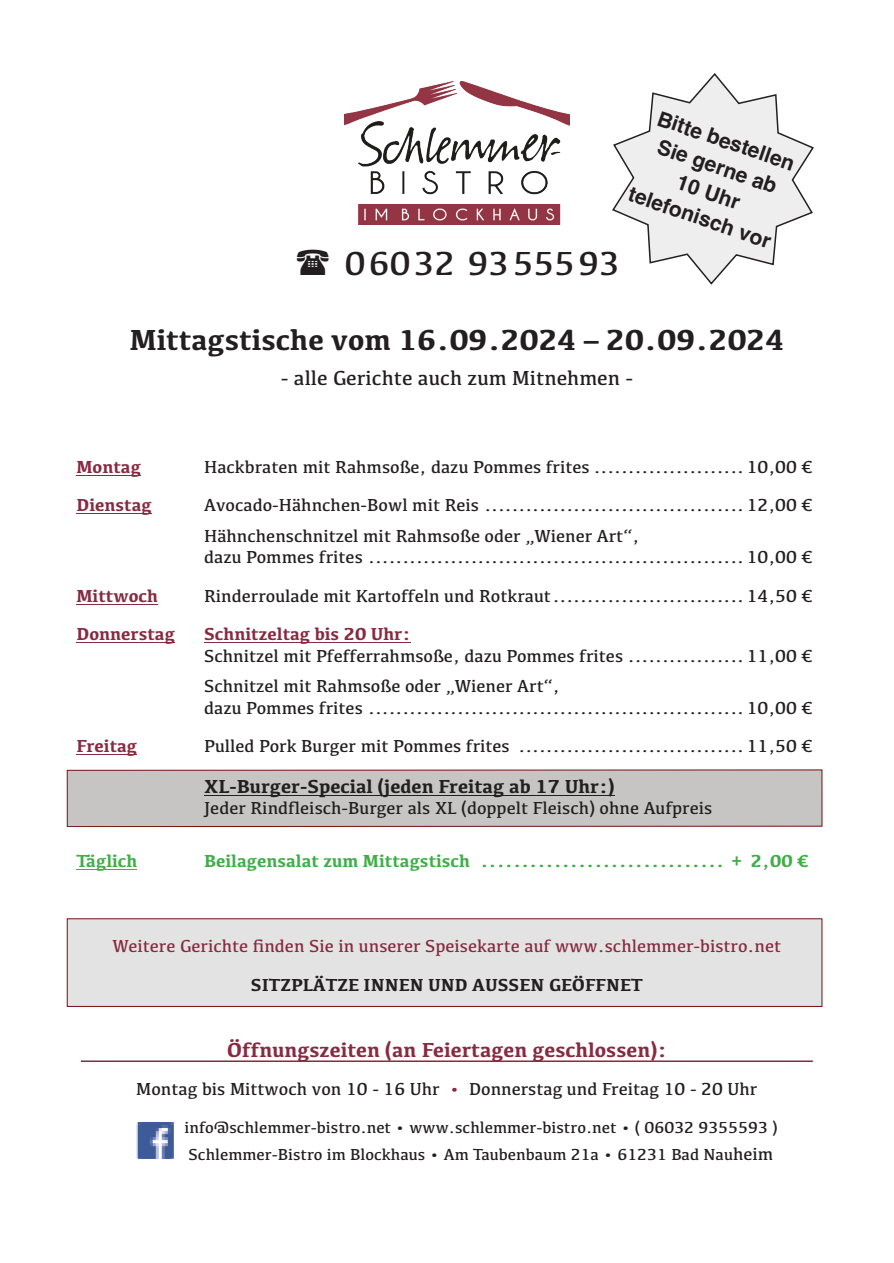
<style>
.page{position:relative;width:894px;height:1263px;background:#fff}
.page>*{position:absolute;margin:0;border:0;box-sizing:border-box;transform-origin:0 0}
.t1{font:34.5px "Kefa";color:#231f20}
.t2{font:700 30px "Kefa";color:#231f20}
.t3{font:700 21px/27px "Helvetica";color:#231f20;text-align:center}
.t4{font:700 21px "Kefa";color:#872b41}
.t5{font:21px "Kefa";color:#231f20}
.t6{font:700 19.5px "Kefa";color:#231f20}
.t7{font:18px/30.2px "Kefa";color:#231f20}
.t8{font:18px "Kefa";color:#872b41}
.t9{font:700 18px "Kefa";color:#40ae49}
.t10{font:700 18px "Kefa";color:#872b41}
.t11{font:700 18px "Kefa";color:#231f20}
.t12{font:16.5px/26.7px "Kefa";color:#231f20}
.s1{color:#872b41}
.s2{font-size:18px}
</style>
<div class="page">
<img style="left:136px;top:1123px;width:37px;height:35px">
<hr style="left:81px;top:1060px;width:731px;height:2px;background:#872b41">
<div style="left:67px;top:919px;width:754px;height:88px;background:#e3e3e3;border:1px solid #750f11"></div>
<div style="left:67px;top:770px;width:754px;height:57px;background:#c6c5c3;border:1px solid #750f11"></div>
<hr style="left:76px;top:475px;width:65px;height:1px;background:#872b41">
<hr style="left:76px;top:513px;width:76px;height:1px;background:#872b41">
<hr style="left:76px;top:604px;width:82px;height:1px;background:#872b41">
<hr style="left:76px;top:642px;width:99px;height:1px;background:#872b41">
<hr style="left:204px;top:642px;width:206px;height:1px;background:#872b41">
<hr style="left:76px;top:754px;width:61px;height:1px;background:#872b41">
<hr style="left:204px;top:795px;width:410px;height:1px;background:#231f20">
<hr style="left:76px;top:869px;width:61px;height:1px;background:#40ae49">
<svg style="left:612px;top:73px;width:202px;height:212px"></svg>
<img style="left:344px;top:82px;width:225px;height:143px">
<h1 class="t1" style="left:294px;top:251px;width:327px">☎ 06032 9355593</h1>
<p class="t3" style="left:659px;top:105px;width:151px;rotate:19deg">Bitte bestellen<br>Sie gerne ab<br>10 Uhr telefonisch vor</p>
<h2 class="t2" style="left:130px;top:330px;width:655px">Mittagstische vom 16.09.2024 – 20.09.2024</h2>
<p class="t5" style="left:281px;top:370px;width:354px">- alle Gerichte auch zum Mitnehmen -</p>
<p class="t10" style="left:76px;top:460px;width:66px">Montag</p>
<p class="t7" style="left:204px;top:453px;width:609px">Hackbraten mit Rahmsoße, dazu Pommes frites ...................... 10,00 €</p>
<p class="t10" style="left:76px;top:499px;width:77px">Dienstag</p>
<p class="t7" style="left:204px;top:492px;width:609px">Avocado-Hähnchen-Bowl mit Reis ...................................... 12,00 €<br>Hähnchenschnitzel mit Rahmsoße oder „Wiener Art“,</p>
<p class="t7" style="left:204px;top:544px;width:609px">dazu Pommes frites ....................................................... 10,00 €</p>
<p class="t10" style="left:76px;top:589px;width:83px">Mittwoch</p>
<p class="t7" style="left:204px;top:582px;width:609px">Rinderroulade mit Kartoffeln und Rotkraut ............................ 14,50 €</p>
<p class="t10" style="left:76px;top:628px;width:100px">Donnerstag</p>
<p class="t10" style="left:204px;top:628px;width:208px">Schnitzeltag bis 20 Uhr:</p>
<p class="t7" style="left:204px;top:643px;width:609px">Schnitzel mit Pfefferrahmsoße, dazu Pommes frites ................. 11,00 €<br>Schnitzel mit Rahmsoße oder „Wiener Art“,</p>
<p class="t7" style="left:204px;top:694px;width:609px">dazu Pommes frites ....................................................... 10,00 €</p>
<p class="t10" style="left:76px;top:740px;width:62px">Freitag</p>
<p class="t7" style="left:204px;top:733px;width:609px">Pulled Pork Burger mit Pommes frites ................................. 11,50 €</p>
<p class="t6" style="left:204px;top:779px;width:411px">XL-Burger-Special (jeden Freitag ab 17 Uhr:)</p>
<p class="t7" style="left:204px;top:795px;width:509px">Jeder Rindfleisch-Burger als XL (doppelt Fleisch) ohne Aufpreis</p>
<p class="t9" style="left:76px;top:855px;width:62px">Täglich</p>
<p class="t9" style="left:204px;top:855px;width:605px">Beilagensalat zum Mittagstisch .............................. + 2,00 €</p>
<p class="t8" style="left:113px;top:940px;width:669px">Weitere Gerichte finden Sie in unserer Speisekarte auf www.schlemmer-bistro.net</p>
<p class="t11" style="left:251px;top:978px;width:393px">SITZPLÄTZE INNEN UND AUSSEN GEÖFFNET</p>
<p class="t4" style="left:227px;top:1043px;width:441px">Öffnungszeiten (an Feiertagen geschlossen):</p>
<p class="t7" style="left:136px;top:1076px;width:622px">Montag bis Mittwoch von 10 - 16 Uhr <span class="s1">•</span> Donnerstag und Freitag 10 - 20 Uhr</p>
<p class="t12" style="left:184px;top:1115px;width:594px">info@schlemmer-bistro.net • www.schlemmer-bistro.net • ( 06032 9355593 )<br>Schlemmer-Bistro im Blockhaus • Am Taubenbaum 21a • 61231 Bad Nau<span class="s2">heim</span></p>
</div>
